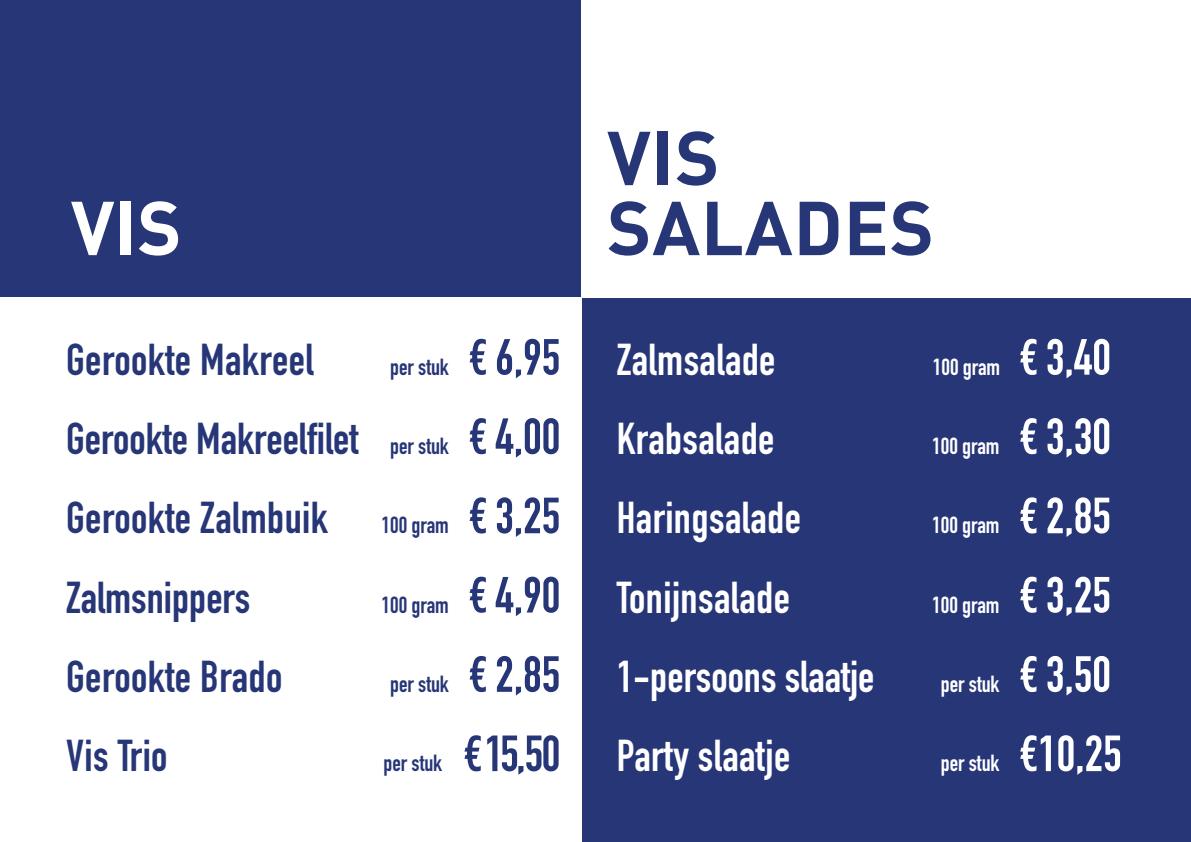
<style>
.page{position:relative;width:1191px;height:842px;background:#273677}
.page>*{position:absolute;margin:0;border:0;box-sizing:border-box;transform-origin:0 0}
.t1{font:700 75px/70px "DIN Pro";letter-spacing:.01em;color:#273677}
.t2{font:700 75px "DIN Pro";color:#fff}
.t3{font:700 44px/79.3px "DIN Condensed";letter-spacing:.01em;color:#273677;text-align:justify}
.t4{font:700 44px "DIN Condensed";letter-spacing:.01em;color:#fff}
.t5{font:700 23px "DIN Condensed";color:#fff}
.t6{font:700 23px "DIN Condensed";color:#273677}
.s1{font-size:50px}
.s2{font-size:23px}
</style>
<div class="page">
<div style="left:581px;top:0;width:610px;height:298px;background:#fff"></div>
<div style="left:0;top:298px;width:581px;height:544px;background:#fff"></div>
<h1 class="t2" style="left:71px;top:177px;width:112px">VIS</h1>
<p class="t3" style="left:66px;top:319px;width:249px">Gerookte Makreel</p>
<p class="t6" style="left:390px;top:351px;width:172px">per stuk <span class="s1">€ 6,95</span></p>
<p class="t3" style="left:66px;top:399px;width:496px">Gerookte Makreelfilet <span class="s2">per stuk</span> <span class="s1">€ 4,00<br></span>Gerookte Zalmbuik <span class="s2">100 gram</span> <span class="s1">€3,25<br></span>Zalmsnippers</p>
<p class="t6" style="left:382px;top:589px;width:180px">100 gram <span class="s1">€ 4,90</span></p>
<p class="t3" style="left:66px;top:636px;width:218px">Gerookte Brado</p>
<p class="t6" style="left:390px;top:668px;width:172px">per stuk <span class="s1">€ 2,85</span></p>
<p class="t3" style="left:66px;top:716px;width:103px">Vis Trio</p>
<p class="t6" style="left:383px;top:747px;width:178px">per stuk <span class="s1">€ 15,50</span></p>
<h1 class="t1" style="left:607px;top:120px;width:328px">VIS<br>SALADES</h1>
<p class="t4" style="left:617px;top:330px;width:160px">Zalmsalade</p>
<p class="t5" style="left:933px;top:351px;width:180px">100 gram <span class="s1">€ 3,40</span></p>
<p class="t4" style="left:617px;top:409px;width:159px">Krabsalade</p>
<p class="t5" style="left:932px;top:430px;width:180px">100 gram <span class="s1">€ 3,30</span></p>
<p class="t4" style="left:617px;top:488px;width:186px">Haringsalade</p>
<p class="t5" style="left:932px;top:510px;width:180px">100 gram <span class="s1">€ 2,85</span></p>
<p class="t4" style="left:617px;top:567px;width:175px">Tonijnsalade</p>
<p class="t5" style="left:932px;top:589px;width:180px">100 gram <span class="s1">€ 3,25</span></p>
<p class="t4" style="left:617px;top:647px;width:259px">1-persoons slaatje</p>
<p class="t5" style="left:940px;top:668px;width:172px">per stuk <span class="s1">€ 3,50</span></p>
<p class="t4" style="left:617px;top:726px;width:175px">Party slaatje</p>
<p class="t5" style="left:940px;top:747px;width:182px">per stuk <span class="s1">€10,25</span></p>
</div>
